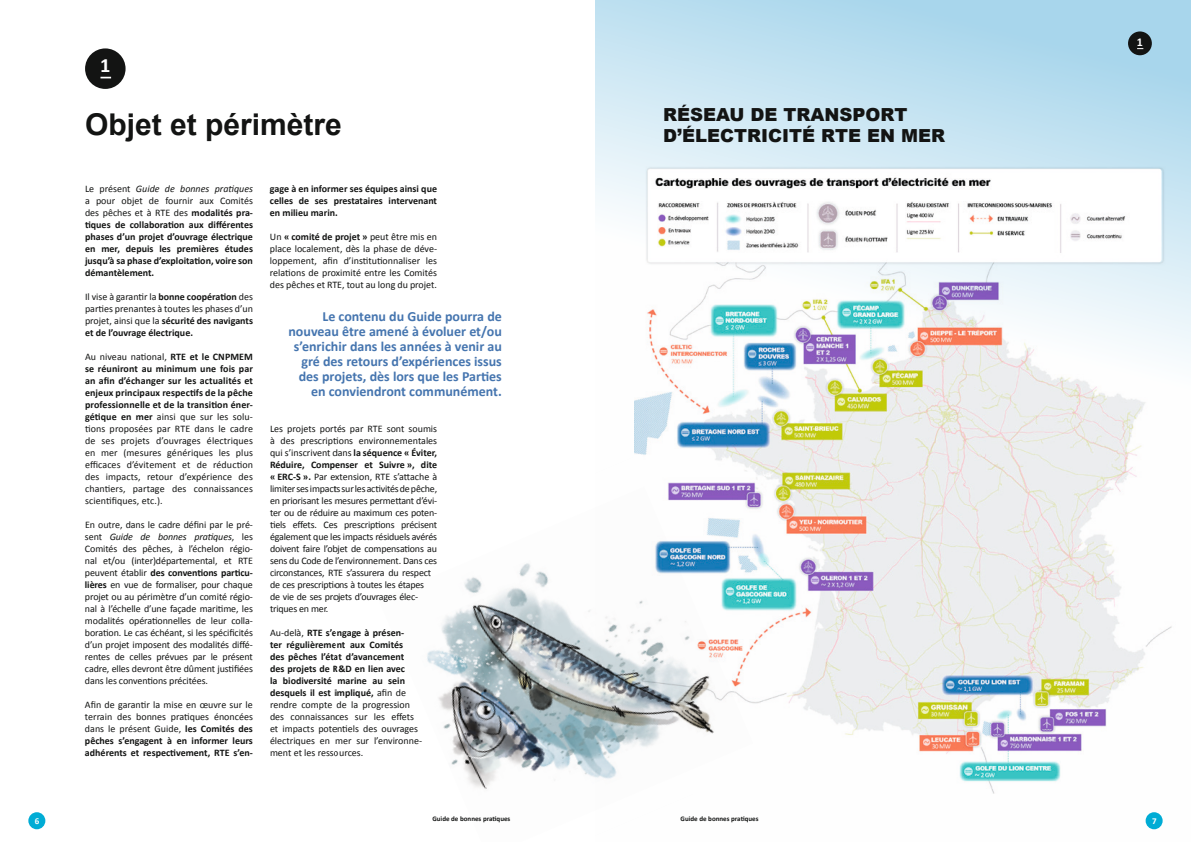
<style>
.page{position:relative;width:1191px;height:842px;background:#fff}
.page>*{position:absolute;margin:0;border:0;box-sizing:border-box;transform-origin:0 0}
.t1{font:700 30px "Arial";color:#131413}
.t2{font:700 20.4px "Calibri";color:#fff}
.t3{font:900 18px/21.6px "Arial";color:#131413}
.t4{font:700 14px/15px "Calibri";color:#4575af;text-align:right}
.t5{font:700 12px "Calibri";color:#fff}
.t6{font:10px/12px "Calibri";letter-spacing:-.01em;color:#131413;text-align:justify}
.t7{font:700 10px/12px "Calibri";color:#131413;text-align:justify}
.t8{font:700 9px "Calibri";color:#fff}
.t9{font:700 7px "Calibri";color:#131413}
.s1{font-weight:400}
.s2{font-weight:400;font-style:italic}
.s3{font-weight:700}
.s4{font-style:italic}
</style>
<div class="page">
<svg style="left:595px;top:0;width:596px;height:830px"></svg>
<img style="left:634px;top:155px;width:541px;height:638px">
<div style="left:28px;top:812px;width:17px;height:17px;background:#00acd5;border-radius:50%"></div>
<div style="left:1145px;top:812px;width:17px;height:17px;background:#00acd5;border-radius:50%"></div>
<div style="left:1128px;top:31px;width:23px;height:24px;background:#131413;border-radius:50%"></div>
<div style="left:85px;top:48px;width:41px;height:41px;background:#131413;border-radius:50%"></div>
<svg style="left:595px;top:445px;width:197px;height:385px"></svg>
<img style="left:427px;top:487px;width:326px;height:343px">
<h2 class="t2" style="left:100px;top:53px;width:12px">1</h2>
<h1 class="t1" style="left:85px;top:105px;width:258px">Objet et périmètre</h1>
<p class="t7" style="left:85px;top:183px;width:169px"><span class="s1">Le présent</span> <span class="s2">Guide de bonnes pratiques </span><span class="s1">a pour objet de fournir aux Comités des pêches et à RTE des</span> modalités pra&shy;tiques de collaboration aux différentes phases d’un projet d’ouvrage électrique en mer, depuis les premières études jusqu’à sa phase d’exploitation, voire son démantèlement.</p>
<p class="t6" style="left:85px;top:291px;width:169px">Il vise à garantir la <span class="s3">bonne coopération</span> des parties prenantes à toutes les phases d’un projet, ainsi que la <span class="s3">sécurité des navigants et de l’ouvrage électrique.</span></p>
<p class="t6" style="left:85px;top:351px;width:169px">Au niveau national, <span class="s3">RTE et le CNPMEM se réuniront au minimum une fois par an afin d’échanger sur les actualités et enjeux principaux respectifs de la pêche professionnelle et de la transition éner&shy;gétique en mer</span> ainsi que sur les solu&shy;tions proposées par RTE dans le cadre de ses projets d’ouvrages électriques en mer (mesures génériques les plus efficaces d’évitement et de réduction des impacts, retour d’expérience des chantiers, partage des connaissances scientifiques, etc.).</p>
<p class="t6" style="left:85px;top:519px;width:169px">En outre, dans le cadre défini par le pré&shy;sent <span class="s4">Guide de bonnes pratiques</span>, les Comités des pêches, à l’échelon régio&shy;nal et/ou (inter)départemental, et RTE peuvent établir <span class="s3">des conventions particu&shy;lières</span> en vue de formaliser, pour chaque projet ou au périmètre d’un comité régio&shy;nal à l’échelle d’une façade maritime, les modalités opérationnelles de leur colla&shy;boration. Le cas échéant, si les spécificités d’un -projet imposent des modalités diffé&shy;rentes de celles prévues par le présent cadre, elles devront être dûment justifiées dans les conventions précitées.</p>
<p class="t6" style="left:85px;top:699px;width:169px">Afin de garantir la mise en œuvre sur le terrain des bonnes pratiques énoncées dans le présent Guide, <span class="s3">les Comités des pêches s’engagent à en informer leurs adhérents et respectivement, RTE s’en-</span></p>
<p class="t7" style="left:270px;top:183px;width:169px">gage à en informer ses équipes ainsi que celles de ses prestataires intervenant en milieu marin.</p>
<p class="t6" style="left:270px;top:231px;width:169px">Un <span class="s3">« comité de projet »</span> peut être mis en place localement, dès la phase de déve&shy;loppement, afin d’institutionnaliser les relations de proximité entre les Comités des pêches et RTE, tout au long du projet.</p>
<h3 class="t4" style="left:288px;top:309px;width:215px">Le contenu du Guide pourra de nouveau être amené à évoluer et/ou s’enrichir dans les années à venir au gré des retours d’expériences issus des projets, dès lors que les Parties en conviendront communément.</h3>
<p class="t6" style="left:270px;top:423px;width:169px;text-align:left">Les projets portés par RTE sont soumis à des prescriptions environnementales qui s’inscrivent dans <span class="s3">la séquence « Éviter, Réduire, Compenser et Suivre », dite « ERC-S ».</span> Par extension, RTE s’attache à limitersesimpactssurlesactivitésdepêche, en priorisant les mesures permettant d’évi&shy;ter ou de réduire au maximum ces poten&shy;tiels effets. Ces prescriptions -précisent également que les impacts résiduels avérés doivent faire l’objet de compensations au sens du Code de l’environnement. Dans ces circonstances, RTE s’assurera du respect de ces prescriptions à toutes les étapes<br>de vie de ses projets d’ouvrages élec&shy;triques en mer.</p>
<p class="t6" style="left:270px;top:627px;width:154px;text-align:left">Au-delà, <span class="s3">RTE s’engage à présen-<br>ter régulièrement aux Comités<br>des pêches l’état d’avancement<br>des projets de R&amp;D en lien avec<br>la biodiversité marine au sein desquels il est impliqué,</span> afin de rendre compte de la progression des connaissances sur les effets et impacts potentiels des ouvrages électriques en mer sur l’environne&shy;ment et les ressources.</p>
<h3 class="t3" style="left:663px;top:103px;width:283px">RÉSEAU DE TRANSPORT<br>D’ÉLECTRICITÉ RTE EN MER</h3>
<p class="t5" style="left:1136px;top:34px;width:8px">1</p>
<p class="t9" style="left:432px;top:814px;width:80px">Guide de bonnes pratiques</p>
<p class="t9" style="left:680px;top:814px;width:80px">Guide de bonnes pratiques</p>
<p class="t8" style="left:35px;top:815px;width:6px">6</p>
<p class="t8" style="left:1152px;top:815px;width:6px">7</p>
</div>
